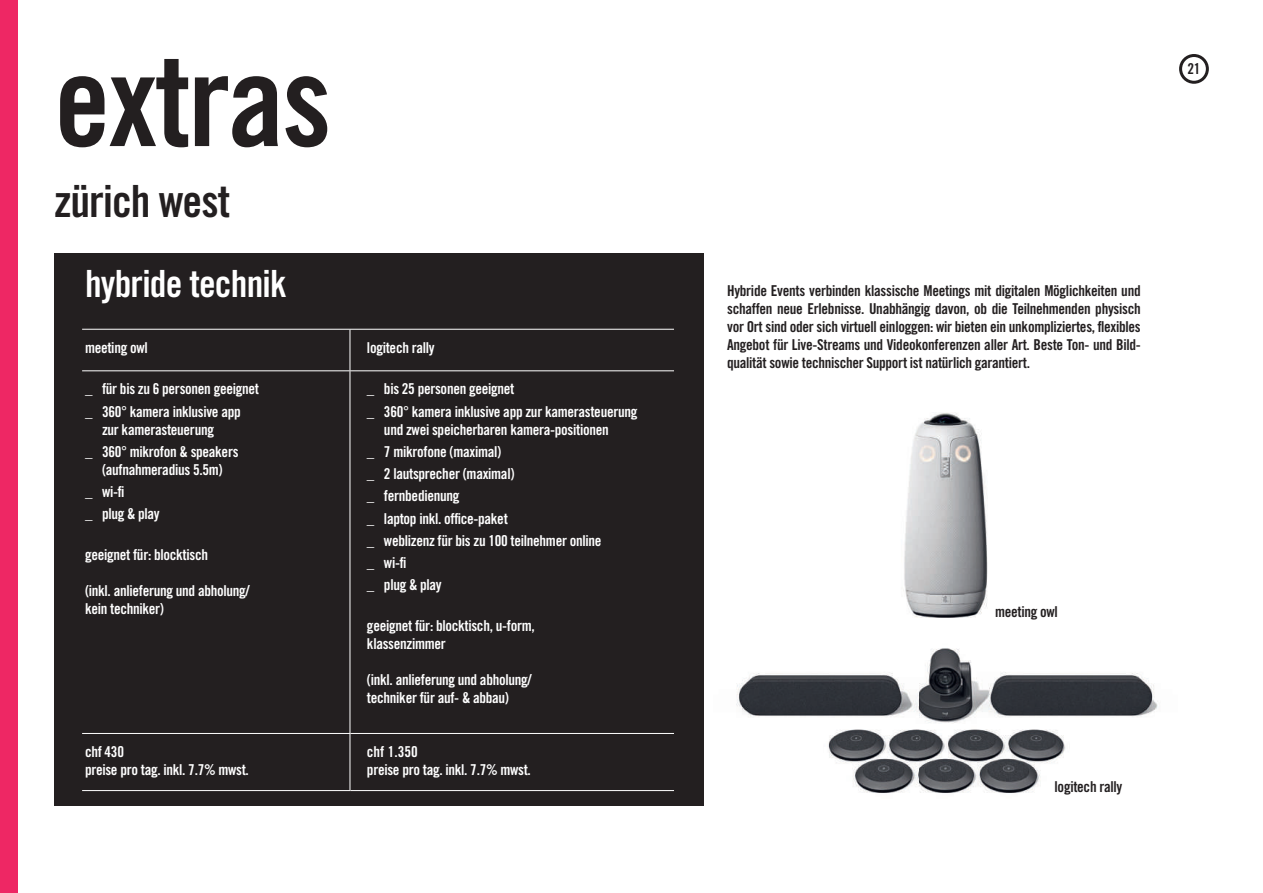
<style>
.page{position:relative;width:1263px;height:893px;background:#fff}
.page>*{position:absolute;margin:0;border:0;box-sizing:border-box;transform-origin:0 0}
.t1{font:127.5px "Trade Gothic LT Std Bd Cn 20";letter-spacing:-.02em;color:#231f20}
.t2{font:44.4px "Trade Gothic LT Std Bd Cn 20";letter-spacing:-.02em;color:#231f20}
.t3{font:37.5px "Trade Gothic LT Std Bd Cn 20";letter-spacing:-.02em;color:#fff}
.t4{font:15px/22.2px "Trade Gothic LT Std Bd Cn 20";letter-spacing:-.02em;color:#fff}
.t5{font:15px/18px "Trade Gothic LT Std Bd Cn 20";letter-spacing:-.02em;color:#231f20;text-align:justify}
</style>
<div class="page">
<div style="left:1179px;top:54px;width:30px;height:30px;border:3px solid #231f20;border-radius:50%"></div>
<div style="left:0;top:0;width:17px;height:893px;background:#ee2764"></div>
<div style="left:54px;top:253px;width:650px;height:553px;background:#231f20"></div>
<hr style="left:82px;top:329px;width:268px;height:1px;background:#fff">
<hr style="left:350px;top:329px;width:324px;height:1px;background:#fff">
<hr style="left:350px;top:330px;width:1px;height:40px;background:#fff">
<hr style="left:350px;top:371px;width:1px;height:362px;background:#fff">
<hr style="left:82px;top:733px;width:268px;height:1px;background:#fff">
<hr style="left:350px;top:734px;width:1px;height:56px;background:#fff">
<hr style="left:82px;top:790px;width:268px;height:1px;background:#fff">
<hr style="left:82px;top:370px;width:268px;height:1px;background:#fff">
<hr style="left:350px;top:370px;width:324px;height:1px;background:#fff">
<hr style="left:350px;top:733px;width:324px;height:1px;background:#fff">
<hr style="left:350px;top:790px;width:324px;height:1px;background:#fff">
<img style="left:904px;top:412px;width:84px;height:205px">
<img style="left:736px;top:648px;width:422px;height:145px">
<h1 class="t1" style="left:54px;top:23px;width:279px">extras</h1>
<h2 class="t2" style="left:54px;top:174px;width:178px">zürich west</h2>
<h3 class="t3" style="left:85px;top:261px;width:203px">hybride technik</h3>
<p class="t4" style="left:85px;top:336px;width:64px">meeting owl</p>
<p class="t4" style="left:367px;top:336px;width:69px">logitech rally</p>
<p class="t4" style="left:85px;top:378px;width:176px">_ für bis zu 6 personen geeignet _ 360° kamera inklusive app</p>
<p class="t4" style="left:85px;top:418px;width:155px;text-align:center">zur kamerasteuerung<br>_ 360° mikrofon &amp; speakers</p>
<p class="t4" style="left:85px;top:458px;width:139px;text-indent:17px">(aufnahmeradius 5.5m) _ wi-fi<br>_ plug &amp; play</p>
<p class="t4" style="left:85px;top:543px;width:125px">geeignet für: blocktisch</p>
<p class="t4" style="left:85px;top:581px;width:166px;line-height:18px">(inkl. anlieferung und abholung/ kein techniker)</p>
<p class="t4" style="left:367px;top:378px;width:272px">_ bis 25 personen geeignet<br>_ 360° kamera inklusive app zur kamerasteuerung</p>
<p class="t4" style="left:367px;top:418px;width:243px;text-indent:17px">und zwei speicherbaren kamera-positionen _ 7 mikrofone (maximal)<br>_ 2 lautsprecher (maximal)<br>_ fernbedienung<br>_ laptop inkl. office-paket<br>_ weblizenz für bis zu 100 teilnehmer online _ wi-fi<br>_ plug &amp; play</p>
<p class="t4" style="left:367px;top:616px;width:169px;line-height:18px">geeignet für: blocktisch, u-form, klassenzimmer</p>
<p class="t4" style="left:367px;top:670px;width:166px;line-height:18px">(inkl. anlieferung und abholung/ techniker für auf- &amp; abbau)</p>
<p class="t4" style="left:85px;top:742px;width:165px;line-height:18px">chf 430<br>preise pro tag. inkl. 7.7% mwst.</p>
<p class="t4" style="left:367px;top:742px;width:165px;line-height:18px">chf 1.350<br>preise pro tag. inkl. 7.7% mwst.</p>
<p class="t5" style="left:1187px;top:60px;width:15px">21</p>
<p class="t5" style="left:727px;top:281px;width:415px">Hybride Events verbinden klassische Meetings mit digitalen Möglichkeiten und schaffen neue Erlebnisse. Unabhängig davon, ob die Teilnehmenden physisch vor Ort sind oder sich virtuell einloggen: wir bieten ein unkompliziertes, flexibles Angebot für Live-Streams und Videokonferenzen aller Art. Beste Ton- und Bild&shy;qualität sowie technischer Support ist natürlich garantiert.</p>
<p class="t5" style="left:995px;top:603px;width:64px">meeting owl</p>
<p class="t5" style="left:1054px;top:778px;width:69px">logitech rally</p>
</div>
